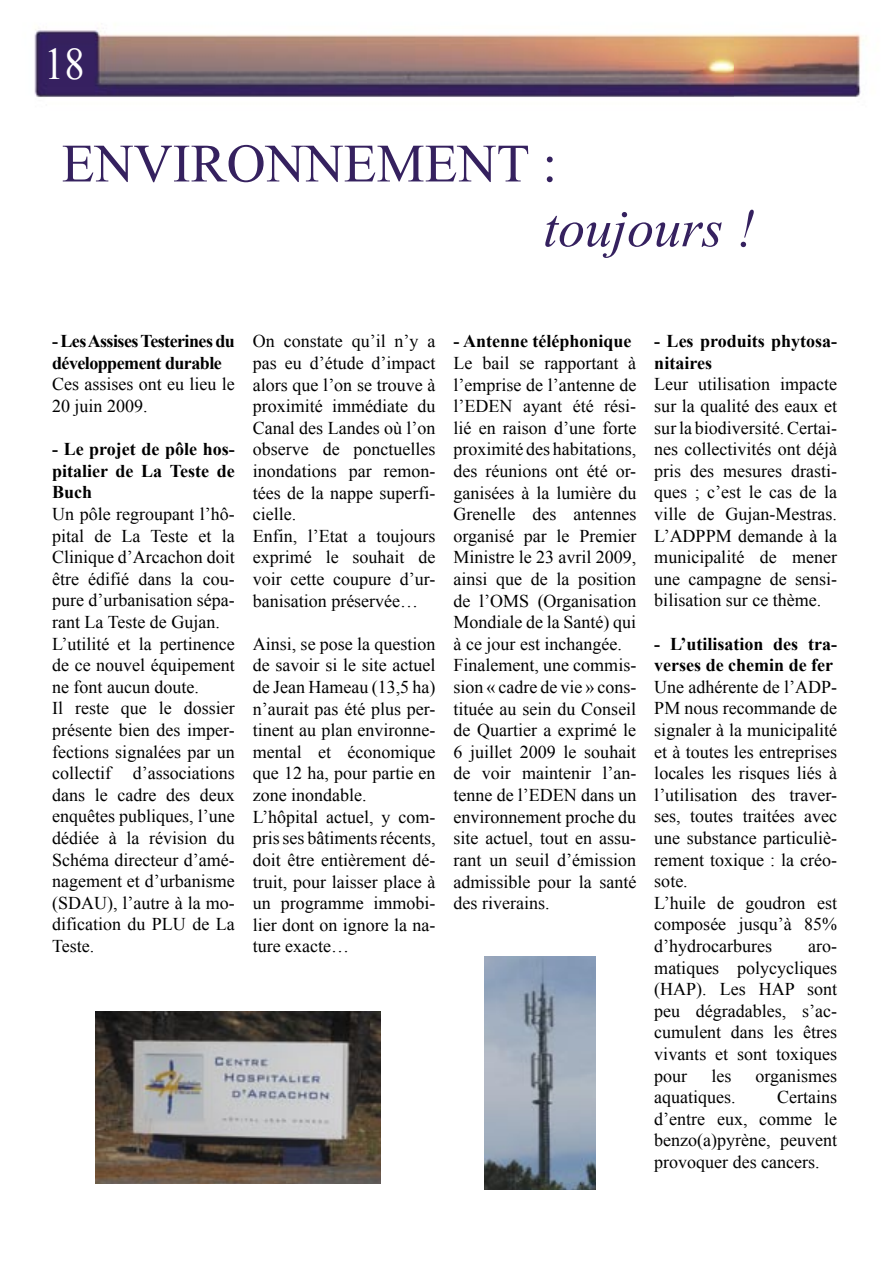
<style>
.page{position:relative;width:893px;height:1263px;background:#fff}
.page>*{position:absolute;margin:0;border:0;box-sizing:border-box;transform-origin:0 0}
.t1{font:54px "Times New Roman";color:#35215f}
.t2{font:italic 54px "Times New Roman";color:#35215f}
.t3{font:45px "Times New Roman";color:#fff;scale:.9 1}
.t4{font:18px/21.6px "Times New Roman";color:#000}
.t5{font:700 18px/21.6px "Times New Roman";color:#000}
.t6{font:700 18px/21.6px "Times New Roman";letter-spacing:-.03em;color:#000}
</style>
<div class="page">
<img style="left:34px;top:28px;width:829px;height:1162px">
<img style="left:96px;top:1012px;width:284px;height:172px">
<img style="left:485px;top:957px;width:111px;height:232px">
<h2 class="t3" style="left:44px;top:33px;width:46px">18</h2>
<h1 class="t1" style="left:62px;top:127px;width:497px">ENVIRONNEMENT :</h1>
<h1 class="t2" style="left:543px;top:191px;width:213px">toujours !</h1>
<p class="t6" style="left:52px;top:330px;width:184px">- Les Assises Testerines du développement durable</p>
<p class="t4" style="left:52px;top:373px;width:184px">Ces assises ont eu lieu le<br>20 juin 2009.</p>
<p class="t5" style="left:52px;top:438px;width:184px;text-align:justify">- Le projet de pôle hos&shy;pitalier de La Teste de Buch</p>
<p class="t4" style="left:52px;top:503px;width:184px">Un pôle regroupant l’hô&shy;pital de La Teste et la<br>Clinique d’Arcachon doit être édifié dans la cou&shy;pure d’urbanisation sépa&shy;rant La Teste de Gujan.<br>L’utilité et la pertinence de ce nouvel équipement ne font aucun doute.<br>Il reste que le dossier présente bien des imper&shy;fections signalées par un collectif d’associations dans le cadre des deux enquêtes publiques, l’une dédiée à la révision du<br>Schéma directeur d’amé&shy;nagement et d’urbanisme (SDAU), l’autre à la mo&shy;dification du PLU de La<br>Teste.</p>
<p class="t4" style="left:253px;top:330px;width:184px">On constate qu’il n’y a pas eu d’étude d’impact alors que l’on se trouve à proximité immédiate du<br>Canal des Landes où l’on observe de ponctuelles inondations par remon&shy;tées de la nappe superfi&shy;cielle.<br>Enfin, l’Etat a toujours exprimé le souhait de voir cette coupure d’ur&shy;banisation préservée…</p>
<p class="t4" style="left:253px;top:633px;width:184px">Ainsi, se pose la question de savoir si le site actuel de Jean Hameau (13,5 ha) n’aurait pas été plus per&shy;tinent au plan environne&shy;mental et économique que 12 ha, pour partie en zone inondable.<br>L’hôpital actuel, y com&shy;pris ses bâtiments récents, doit être entièrement dé&shy;truit, pour laisser place à un programme immobi&shy;lier dont on ignore la na&shy;ture exacte…</p>
<p class="t5" style="left:454px;top:330px;width:180px">- Antenne téléphonique</p>
<p class="t4" style="left:454px;top:352px;width:184px">Le bail se rapportant à l’emprise de l’antenne de l’EDEN ayant été rési&shy;lié en raison d’une forte proximité des habitations, des réunions ont été or&shy;ganisées à la lumière du<br>Grenelle des antennes organisé par le Premier<br>Ministre le 23 avril 2009, ainsi que de la position de l’OMS (Organisation<br>Mondiale de la Santé) qui à ce jour est inchangée.<br>Finalement, une commis&shy;sion « cadre de vie » cons&shy;tituée au sein du Conseil de Quartier a exprimé le<br>6 juillet 2009 le souhait de voir maintenir l’an&shy;tenne de l’EDEN dans un environnement proche du site actuel, tout en assu&shy;rant un seuil d’émission admissible pour la santé des riverains.</p>
<p class="t5" style="left:654px;top:330px;width:184px">- Les produits phytosa&shy;nitaires</p>
<p class="t4" style="left:654px;top:373px;width:184px;text-align:justify">Leur utilisation impacte sur la qualité des eaux et sur la biodiversité. Certai&shy;nes collectivités ont déjà pris des mesures drasti&shy;ques ; c’est le cas de la ville de Gujan-Mestras.<br>L’ADPPM demande à la municipalité de mener une campagne de sensi&shy;bilisation sur ce thème.</p>
<p class="t5" style="left:654px;top:632px;width:184px">- L’utilisation des tra&shy;verses de chemin de fer</p>
<p class="t4" style="left:654px;top:676px;width:184px">Une adhérente de l’ADP-<br>PM nous recommande de signaler à la municipalité et à toutes les entreprises locales les risques liés à l’utilisation des traver&shy;ses, toutes traitées avec une substance particuliè&shy;rement toxique : la créo&shy;sote.<br>L’huile de goudron est composée jusqu’à 85% d’hydrocarbures</p>
<p class="t4" style="left:654px;top:935px;width:184px;text-align:justify;text-indent:154px">aro&shy;matiques polycycliques (HAP). Les HAP sont peu dégradables, s’ac&shy;cumulent dans les êtres vivants et sont toxiques pour</p>
<p class="t4" style="left:711px;top:1064px;width:21px">les</p>
<p class="t4" style="left:755px;top:1064px;width:83px">organismes</p>
<p class="t4" style="left:654px;top:1086px;width:83px">aquatiques.</p>
<p class="t4" style="left:654px;top:1086px;width:184px;text-align:justify;text-indent:123px">Certains d’entre eux, comme le benzo(a)pyrène, peuvent provoquer des cancers.</p>
</div>
